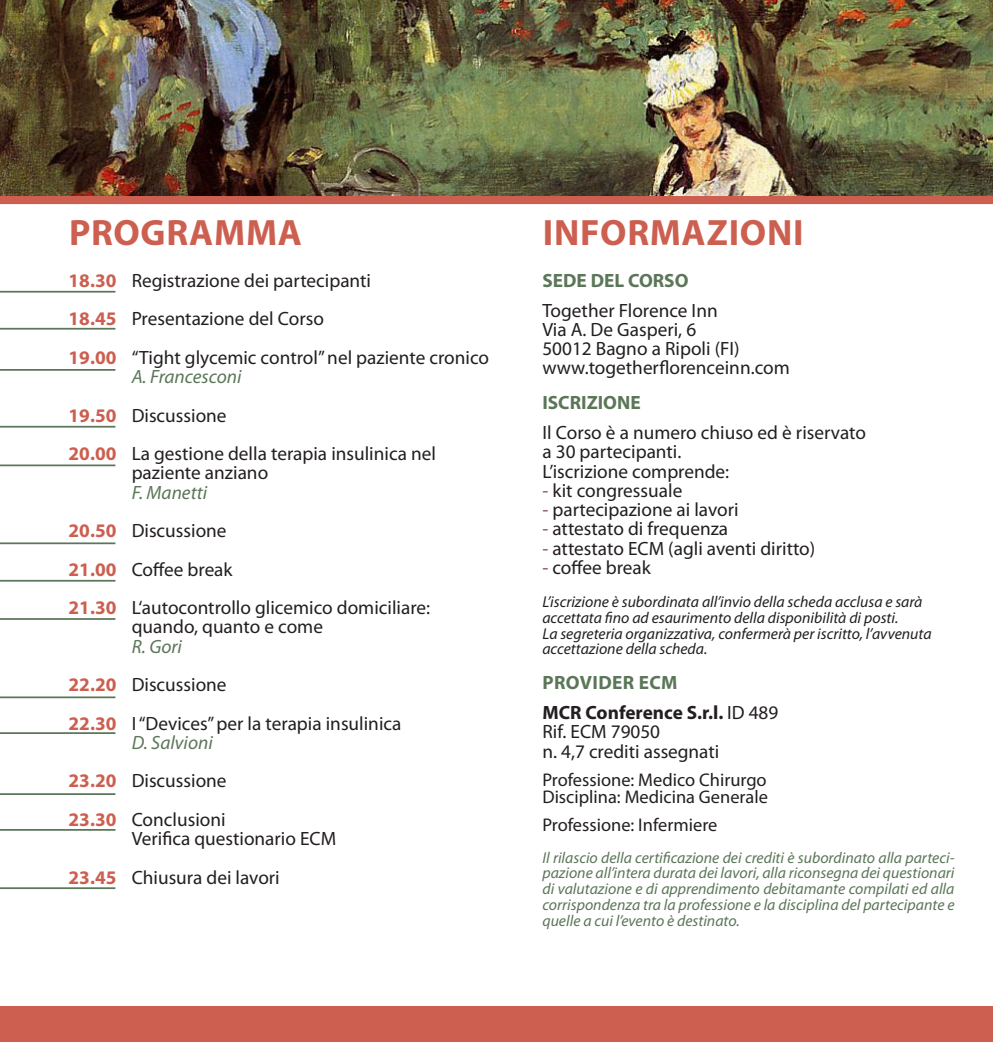
<style>
.page{position:relative;width:993px;height:1042px;background:#fff}
.page>*{position:absolute;margin:0;border:0;box-sizing:border-box;transform-origin:0 0}
.t1{font:700 36.75px "Myriad Pro";letter-spacing:.02em;color:#cc5f50}
.t2{font:19.25px "Myriad Pro";color:#231f20}
.t3{font:italic 19.25px "Myriad Pro";color:#5b7658}
.t4{font:700 19.25px "Myriad Pro";color:#231f20}
.t5{font:700 19.25px "Myriad Pro";color:#5b7658}
.t6{font:700 19.25px "Myriad Pro";letter-spacing:.02em;color:#5b7658}
.t7{font:18.38px "Myriad Pro";color:#231f20}
.t8{font:italic 15.75px/15.8px "Myriad Pro";color:#5b7658;text-align:justify}
.t9{font:italic 15.75px "Myriad Pro";color:#231f20}
.s1{font-weight:700;color:#cc5f50}
.s2{color:#83464d}
.s3{font-weight:400}
</style>
<div class="page">
<div style="left:0;top:195px;width:992px;height:9px;background:#cc5f50"></div>
<hr style="left:0;top:328px;width:115px;height:2px;background:#5b7658">
<hr style="left:0;top:369px;width:115px;height:2px;background:#5b7658">
<hr style="left:0;top:426px;width:115px;height:1px;background:#5b7658">
<hr style="left:0;top:464px;width:115px;height:2px;background:#5b7658">
<hr style="left:0;top:542px;width:115px;height:2px;background:#5b7658">
<hr style="left:0;top:580px;width:115px;height:1px;background:#5b7658">
<hr style="left:0;top:291px;width:115px;height:2px;background:#5b7658">
<hr style="left:0;top:618px;width:115px;height:2px;background:#5b7658">
<hr style="left:0;top:696px;width:115px;height:2px;background:#5b7658">
<hr style="left:0;top:732px;width:115px;height:2px;background:#5b7658">
<div style="left:0;top:1007px;width:992px;height:35px;background:#cc5f50"></div>
<hr style="left:0;top:793px;width:115px;height:2px;background:#5b7658">
<hr style="left:0;top:829px;width:115px;height:2px;background:#5b7658">
<hr style="left:0;top:887px;width:115px;height:2px;background:#5b7658">
<img style="left:0;top:0;width:992px;height:195px">
<p class="t1" style="left:69px;top:208px;width:234px">PROGRAMMA</p>
<p class="t1" style="left:542px;top:208px;width:262px">INFORMAZIONI</p>
<p class="t2" style="left:69px;top:268px;width:304px"><span class="s1">18.30</span> Registrazione dei partecipanti</p>
<p class="t2" style="left:69px;top:307px;width:257px"><span class="s1">18.45</span> Presentazione del Corso</p>
<p class="t2" style="left:69px;top:345px;width:422px"><span class="s1">19.00</span> “Tight glycemic control” nel paziente cronico</p>
<p class="t3" style="left:132px;top:365px;width:111px">A. Francesconi</p>
<p class="t2" style="left:69px;top:403px;width:159px"><span class="s1">19.50</span> Discussione</p>
<p class="t2" style="left:69px;top:442px;width:368px"><span class="s1">20.00</span> La gestione della terapia insulinica nel</p>
<p class="t2" style="left:132px;top:461px;width:138px">paziente anziano</p>
<p class="t3" style="left:132px;top:480px;width:77px">F. Manetti</p>
<p class="t2" style="left:69px;top:519px;width:159px"><span class="s1">20.50</span> Discussione</p>
<p class="t2" style="left:69px;top:557px;width:165px"><span class="s1">21.00</span> Coffee break</p>
<p class="t2" style="left:69px;top:596px;width:363px"><span class="s1">21.30</span> L‘autocontrollo glicemico domiciliare:</p>
<p class="t2" style="left:132px;top:615px;width:193px">quando, quanto e come</p>
<p class="t3" style="left:132px;top:634px;width:52px">R. Gori</p>
<p class="t2" style="left:69px;top:673px;width:159px"><span class="s1">22.20</span> Discussione</p>
<p class="t2" style="left:69px;top:711px;width:334px"><span class="s1">22.30</span> I “Devices” per la terapia insulinica</p>
<p class="t3" style="left:132px;top:730px;width:83px">D. Salvioni</p>
<p class="t2" style="left:69px;top:769px;width:159px"><span class="s1">23.20</span> Discussione</p>
<p class="t2" style="left:69px;top:807px;width:158px"><span class="s1">23.30</span> Conclusioni</p>
<p class="t2" style="left:132px;top:827px;width:206px">Verifica questionario ECM</p>
<p class="t2" style="left:69px;top:865px;width:213px"><span class="s1">23.45</span> Chiusura dei lavori</p>
<p class="t5" style="left:542px;top:268px;width:147px">SEDE DEL CORSO</p>
<p class="t2" style="left:542px;top:298px;width:177px">Together Florence Inn</p>
<p class="t2" style="left:542px;top:317px;width:155px">Via A. De Gasperi, 6</p>
<p class="t2" style="left:542px;top:337px;width:199px">50012 Bagno a Ripoli (FI)</p>
<p class="t2" style="left:542px;top:356px;width:249px">www.togetherflorenceinn.com</p>
<p class="t5" style="left:542px;top:390px;width:100px">ISCRIZIONE</p>
<p class="t2" style="left:542px;top:421px;width:325px">Il Corso è a numero chiuso ed è riservato</p>
<p class="t2" style="left:542px;top:440px;width:140px">a 30 partecipanti.</p>
<p class="t2" style="left:542px;top:459px;width:188px">L’iscrizione comprende:</p>
<p class="t2" style="left:542px;top:478px;width:141px"><span class="s2">-</span> kit congressuale</p>
<p class="t2" style="left:542px;top:498px;width:198px"><span class="s2">-</span> partecipazione ai lavori</p>
<p class="t2" style="left:542px;top:517px;width:187px"><span class="s2">-</span> attestato di frequenza</p>
<p class="t2" style="left:542px;top:536px;width:274px"><span class="s2">-</span> attestato ECM (agli aventi diritto)</p>
<p class="t2" style="left:542px;top:555px;width:110px"><span class="s2">-</span> coffee break</p>
<p class="t9" style="left:542px;top:592px;width:381px">L’iscrizione è subordinata all’invio della scheda acclusa e sarà</p>
<p class="t9" style="left:542px;top:608px;width:357px">accettata fino ad esaurimento della disponibilità di posti.</p>
<p class="t9" style="left:542px;top:623px;width:390px">La segreteria organizzativa, confermerà per iscritto, l’avvenuta</p>
<p class="t9" style="left:542px;top:639px;width:166px">accettazione della scheda.</p>
<p class="t6" style="left:542px;top:670px;width:136px">PROVIDER ECM</p>
<p class="t4" style="left:542px;top:700px;width:237px">MCR Conference S.r.l. <span class="s3">ID 489</span></p>
<p class="t2" style="left:542px;top:720px;width:119px">Rif. ECM 79050</p>
<p class="t2" style="left:542px;top:739px;width:178px">n. 4,7 crediti assegnati</p>
<p class="t7" style="left:542px;top:768px;width:226px">Professione: Medico Chirurgo</p>
<p class="t7" style="left:542px;top:785px;width:227px">Disciplina: Medicina Generale</p>
<p class="t7" style="left:542px;top:813px;width:176px">Professione: Infermiere</p>
<p class="t8" style="left:542px;top:849px;width:413px">Il rilascio della certificazione dei crediti è subordinato alla parteci&shy;pazione all’intera durata dei lavori, alla riconsegna dei questionari di valutazione e di apprendimento debitamante compilati ed alla corrispondenza tra la professione e la disciplina del partecipante e quelle a cui l’evento è destinato.</p>
</div>
